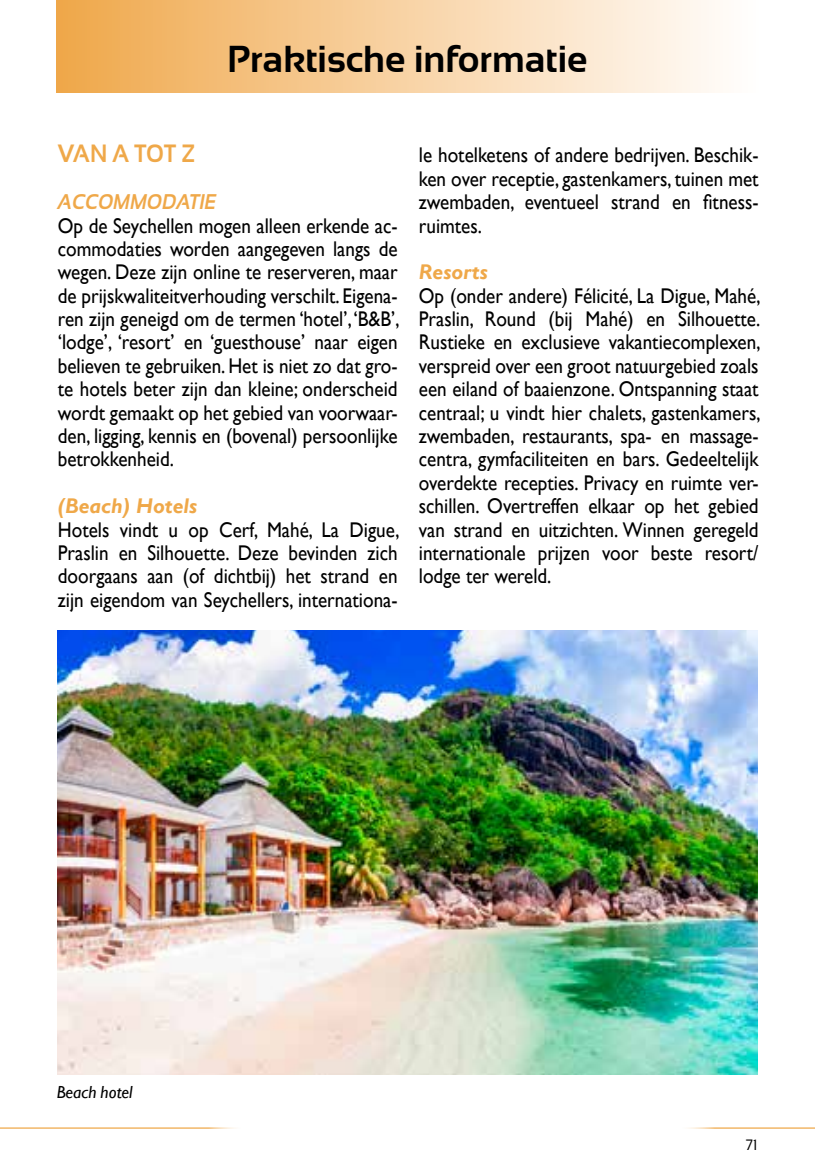
<style>
.page{position:relative;width:815px;height:1170px;background:#fff}
.page>*{position:absolute;margin:0;border:0;box-sizing:border-box;transform-origin:0 0}
.t1{font:700 37.5px "Sansation";color:#000}
.t2{font:700 25px "Sansation";color:#efa849;scale:.9 1}
.t3{font:21.25px/23.2px "Gill Sans";color:#000;text-align:justify;scale:.9 1}
.t4{font:italic 700 21.25px "Gill Sans";color:#efa849}
.t5{font:italic 700 21.25px "Sansation";color:#efa849;scale:.9 1}
.t6{font:italic 17.5px "Gill Sans";color:#000}
.t7{font:15px "Sansation";color:#000;scale:.9 1}
</style>
<div class="page">
<div style="left:57px;top:0;width:701px;height:92px;background:linear-gradient(to right,#efa84b,#fff)"></div>
<img style="left:57px;top:630px;width:700px;height:444px">
<hr style="left:0;top:1127px;width:244px;height:1px;background:#efa849">
<hr style="left:679px;top:1127px;width:136px;height:1px;background:#efa849">
<h1 class="t1" style="left:227px;top:38px;width:362px">Praktische informatie</h1>
<p class="t2" style="left:58px;top:140px;width:154px">VAN A TOT Z</p>
<p class="t5" style="left:58px;top:190px;width:178px">ACCOMMODATIE</p>
<p class="t3" style="left:58px;top:214px;width:381px">Op de Seychellen mogen alleen erkende ac&shy;commodaties worden aangegeven langs de wegen. Deze zijn online te reserveren, maar de prijskwaliteitverhouding verschilt. Eigena&shy;ren zijn geneigd om de termen ‘hotel’, ‘B&amp;B’, ‘lodge’, ‘resort’ en ‘guesthouse’ naar eigen believen te gebruiken. Het is niet zo dat gro&shy;te hotels beter zijn dan kleine; onderscheid wordt gemaakt op het gebied van voorwaar&shy;den, ligging, kennis en (bovenal) persoonlijke betrokkenheid.</p>
<p class="t4" style="left:58px;top:493px;width:141px">(Beach) Hotels</p>
<p class="t3" style="left:58px;top:518px;width:381px">Hotels vindt u op Cerf, Mahé, La Digue, Praslin en Silhouette. Deze bevinden zich doorgaans aan (of dichtbij) het strand en zijn eigendom van Seychellers, internationa-</p>
<p class="t3" style="left:419px;top:144px;width:379px">le hotelketens of andere bedrijven. Beschik&shy;ken over receptie, gastenkamers, tuinen met zwembaden, eventueel strand en fitness&shy;ruimtes.</p>
<p class="t4" style="left:419px;top:260px;width:70px">Resorts</p>
<p class="t3" style="left:419px;top:284px;width:381px">Op (onder andere) Félicité, La Digue, Mahé, Praslin, Round (bij Mahé) en Silhouette.<br>Rustieke en exclusieve vakantiecomplexen, verspreid over een groot natuurgebied zoals een eiland of baaienzone. Ontspanning staat centraal; u vindt hier chalets, gastenkamers, zwembaden, restaurants, spa- en massage&shy;centra, gymfaciliteiten en bars. Gedeeltelijk overdekte recepties. Privacy en ruimte ver&shy;schillen. Overtreffen elkaar op het gebied van strand en uitzichten. Winnen geregeld internationale prijzen voor beste resort/ lodge ter wereld.</p>
<p class="t6" style="left:57px;top:1081px;width:77px">Beach hotel</p>
<p class="t7" style="left:746px;top:1136px;width:14px">71</p>
</div>
